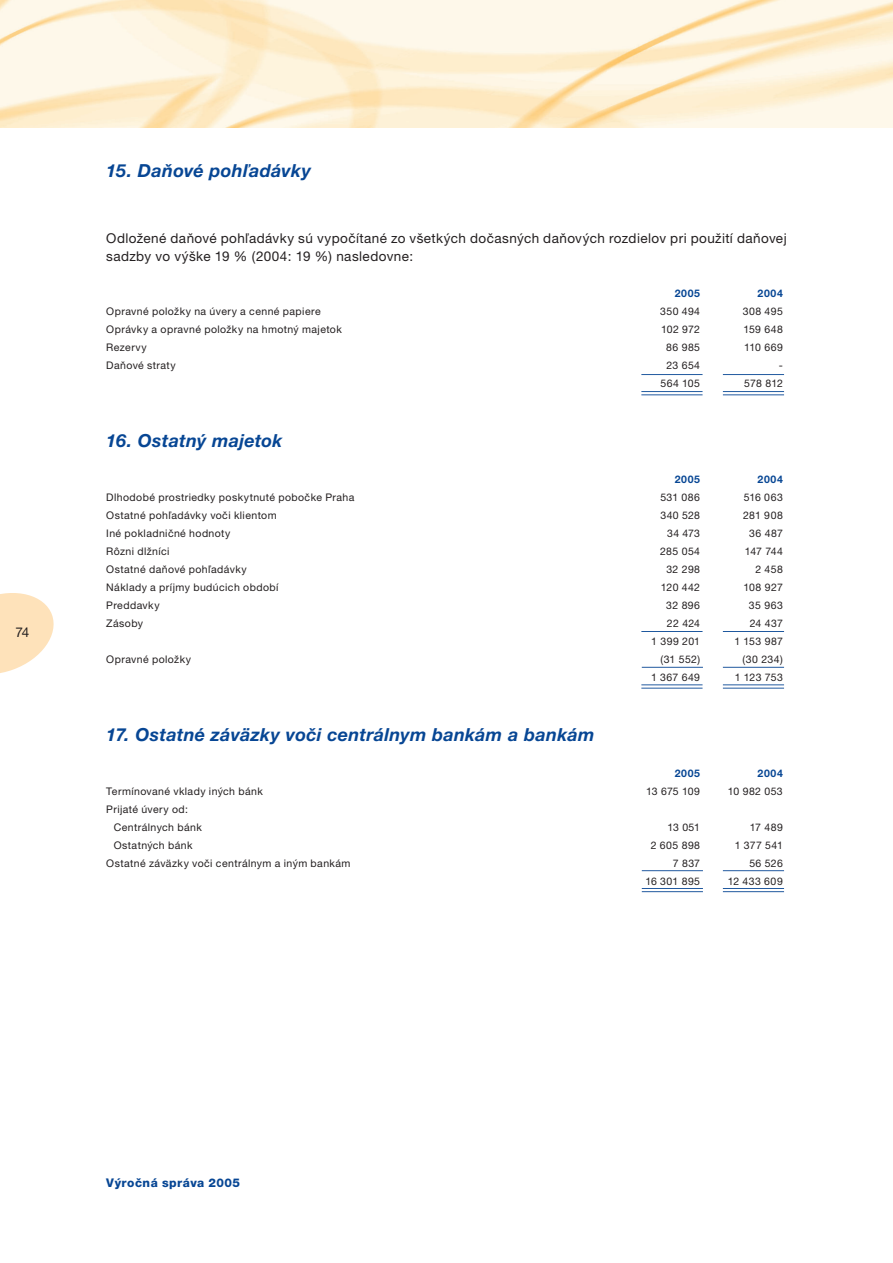
<style>
.page{position:relative;width:893px;height:1263px;background:#fff}
.page>*{position:absolute;margin:0;border:0;box-sizing:border-box;transform-origin:0 0}
.t1{font:italic 700 18px "Helvetica Neue CE";letter-spacing:.015em;color:#074694}
.t2{font:13.5px/18px "Helvetica Neue CE";letter-spacing:.03em;color:#231f20}
.t3{font:800 12px "Helvetica Neue CE";letter-spacing:.04em;color:#074694}
.t4{font:10.5px/18px "Helvetica Neue CE";letter-spacing:.04em;color:#231f20}
.t5{font:700 10.5px "Helvetica Neue CE";letter-spacing:.06em;color:#074694}
</style>
<div class="page">
<svg style="left:0;top:593px;width:54px;height:80px"></svg>
<img style="left:0;top:0;width:893px;height:128px">
<hr style="left:723px;top:391px;width:61px;height:1px;background:#074694">
<hr style="left:723px;top:394px;width:61px;height:1px;background:#074694">
<hr style="left:723px;top:684px;width:61px;height:1px;background:#074694">
<hr style="left:723px;top:688px;width:61px;height:1px;background:#074694">
<hr style="left:723px;top:631px;width:61px;height:1px;background:#074694">
<hr style="left:723px;top:374px;width:61px;height:1px;background:#074694">
<hr style="left:641px;top:391px;width:61px;height:1px;background:#074694">
<hr style="left:641px;top:394px;width:61px;height:1px;background:#074694">
<hr style="left:641px;top:684px;width:61px;height:1px;background:#074694">
<hr style="left:641px;top:688px;width:61px;height:1px;background:#074694">
<hr style="left:641px;top:631px;width:61px;height:1px;background:#074694">
<hr style="left:641px;top:374px;width:61px;height:1px;background:#074694">
<hr style="left:723px;top:888px;width:61px;height:1px;background:#074694">
<hr style="left:723px;top:891px;width:61px;height:1px;background:#074694">
<hr style="left:723px;top:870px;width:61px;height:1px;background:#074694">
<hr style="left:723px;top:667px;width:61px;height:1px;background:#074694">
<hr style="left:642px;top:888px;width:61px;height:1px;background:#074694">
<hr style="left:642px;top:891px;width:61px;height:1px;background:#074694">
<hr style="left:642px;top:870px;width:61px;height:1px;background:#074694">
<hr style="left:642px;top:667px;width:61px;height:1px;background:#074694">
<p class="t2" style="left:15px;top:624px;width:15px">74</p>
<h1 class="t1" style="left:106px;top:164px;width:206px">15. Daňové pohľadávky</h1>
<p class="t2" style="left:106px;top:231px;width:682px">Odložené daňové pohľadávky sú vypočítané zo všetkých dočasných daňových rozdielov pri použití daňovej sadzby vo výške 19 % (2004: 19 %) nasledovne:</p>
<p class="t5" style="left:675px;top:290px;width:27px">2005</p>
<p class="t5" style="left:757px;top:290px;width:27px">2004</p>
<p class="t4" style="left:106px;top:303px;width:216px">Opravné položky na úvery a cenné papiere</p>
<p class="t4" style="left:660px;top:303px;width:41px">350 494</p>
<p class="t4" style="left:743px;top:303px;width:42px">308 495</p>
<p class="t4" style="left:106px;top:321px;width:237px">Oprávky a opravné položky na hmotný majetok</p>
<p class="t4" style="left:661px;top:321px;width:41px">102 972</p>
<p class="t4" style="left:743px;top:321px;width:41px">159 648</p>
<p class="t4" style="left:106px;top:339px;width:42px">Rezervy</p>
<p class="t4" style="left:666px;top:339px;width:35px">86 985</p>
<p class="t4" style="left:744px;top:339px;width:40px">110 669</p>
<p class="t4" style="left:106px;top:357px;width:71px">Daňové straty</p>
<p class="t4" style="left:666px;top:357px;width:35px">23 654</p>
<p class="t4" style="left:779px;top:357px;width:6px">-</p>
<p class="t4" style="left:660px;top:375px;width:41px">564 105</p>
<p class="t4" style="left:744px;top:375px;width:40px">578 812</p>
<h1 class="t1" style="left:106px;top:434px;width:178px">16. Ostatný majetok</h1>
<p class="t5" style="left:675px;top:476px;width:27px">2005</p>
<p class="t5" style="left:757px;top:476px;width:27px">2004</p>
<p class="t4" style="left:106px;top:489px;width:250px">Dlhodobé prostriedky poskytnuté pobočke Praha</p>
<p class="t4" style="left:660px;top:489px;width:41px">531 086</p>
<p class="t4" style="left:744px;top:489px;width:41px">516 063</p>
<p class="t4" style="left:106px;top:507px;width:172px">Ostatné pohľadávky voči klientom</p>
<p class="t4" style="left:660px;top:507px;width:41px">340 528</p>
<p class="t4" style="left:743px;top:507px;width:41px">281 908</p>
<p class="t4" style="left:106px;top:525px;width:126px">Iné pokladničné hodnoty</p>
<p class="t4" style="left:667px;top:525px;width:35px">34 473</p>
<p class="t4" style="left:749px;top:525px;width:35px">36 487</p>
<p class="t4" style="left:106px;top:543px;width:65px">Rôzni dlžníci</p>
<p class="t4" style="left:660px;top:543px;width:41px">285 054</p>
<p class="t4" style="left:745px;top:543px;width:39px">147 744</p>
<p class="t4" style="left:106px;top:561px;width:142px">Ostatné daňové pohľadávky</p>
<p class="t4" style="left:666px;top:561px;width:35px">32 298</p>
<p class="t4" style="left:755px;top:561px;width:29px">2 458</p>
<p class="t4" style="left:106px;top:579px;width:174px">Náklady a príjmy budúcich období</p>
<p class="t4" style="left:661px;top:579px;width:41px">120 442</p>
<p class="t4" style="left:744px;top:579px;width:41px">108 927</p>
<p class="t4" style="left:106px;top:597px;width:55px">Preddavky</p>
<p class="t4" style="left:666px;top:597px;width:35px">32 896</p>
<p class="t4" style="left:749px;top:597px;width:35px">35 963</p>
<p class="t4" style="left:106px;top:615px;width:38px">Zásoby</p>
<p class="t4" style="left:667px;top:615px;width:35px">22 424</p>
<p class="t4" style="left:750px;top:615px;width:35px">24 437</p>
<p class="t4" style="left:651px;top:633px;width:50px">1 399 201</p>
<p class="t4" style="left:734px;top:633px;width:50px">1 153 987</p>
<p class="t4" style="left:106px;top:651px;width:86px">Opravné položky</p>
<p class="t4" style="left:660px;top:651px;width:41px">(31 552)</p>
<p class="t4" style="left:742px;top:651px;width:42px">(30 234)</p>
<p class="t4" style="left:651px;top:669px;width:51px">1 367 649</p>
<p class="t4" style="left:735px;top:669px;width:50px">1 123 753</p>
<h1 class="t1" style="left:106px;top:728px;width:489px">17. Ostatné záväzky voči centrálnym bankám a bankám</h1>
<p class="t5" style="left:675px;top:770px;width:27px">2005</p>
<p class="t5" style="left:757px;top:770px;width:27px">2004</p>
<p class="t4" style="left:106px;top:783px;width:158px">Termínované vklady iných bánk</p>
<p class="t4" style="left:646px;top:783px;width:55px">13 675 109</p>
<p class="t4" style="left:728px;top:783px;width:57px">10 982 053</p>
<p class="t4" style="left:114px;top:801px;width:89px;text-indent:-8px">Prijaté úvery od:<br>Centrálnych bánk</p>
<p class="t4" style="left:667px;top:819px;width:34px">13 051</p>
<p class="t4" style="left:750px;top:819px;width:34px">17 489</p>
<p class="t4" style="left:114px;top:837px;width:80px">Ostatných bánk</p>
<p class="t4" style="left:651px;top:837px;width:51px">2 605 898</p>
<p class="t4" style="left:735px;top:837px;width:50px">1 377 541</p>
<p class="t4" style="left:106px;top:855px;width:246px">Ostatné záväzky voči centrálnym a iným bankám</p>
<p class="t4" style="left:673px;top:855px;width:29px">7 837</p>
<p class="t4" style="left:749px;top:855px;width:35px">56 526</p>
<p class="t4" style="left:645px;top:873px;width:56px">16 301 895</p>
<p class="t4" style="left:728px;top:873px;width:57px">12 433 609</p>
<p class="t3" style="left:106px;top:1178px;width:135px">Výročná správa 2005</p>
</div>
